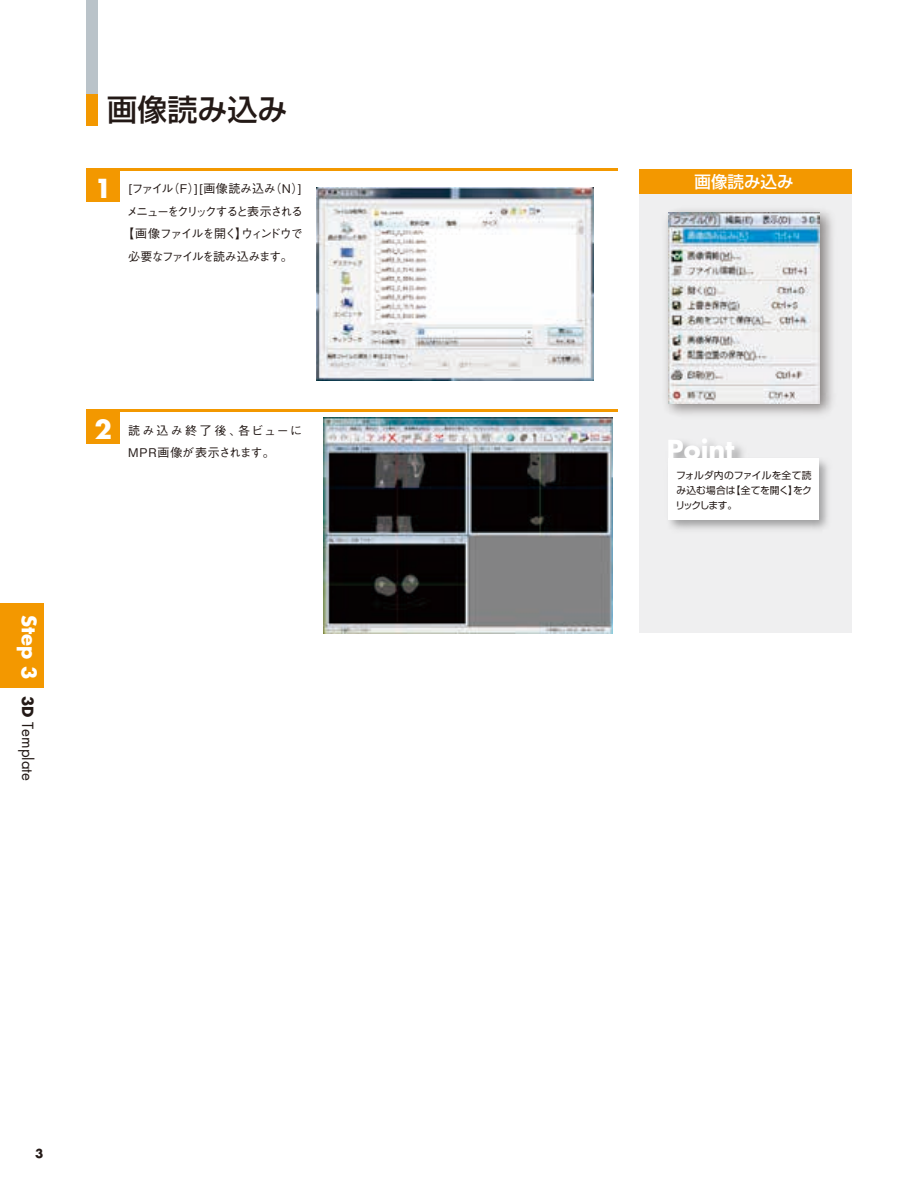
<style>
.page{position:relative;width:915px;height:1191px;background:#fff}
.page>*{position:absolute;margin:0;border:0;box-sizing:border-box;transform-origin:0 0}
.t1{font:500 30px "Shin Go Pro";color:#231916}
.t2{font:700 25.5px "Futura Std";color:#fff}
.t3{font:500 16.5px "Shin Go Pro";color:#fff}
.t4{font:15px "Futura Std";color:#231916}
.t5{font:500 12px/22.5px "Gothic BBB Pro";letter-spacing:.07em;color:#231916;text-align:center}
.t6{font:500 12px "Gothic BBB Pro";letter-spacing:-.01em;color:#231916}
.t7{font:500 12px "Gothic BBB Pro";letter-spacing:-.155em;color:#231916}
.t8{font:500 12px "Gothic BBB Pro";letter-spacing:-.11em;color:#231916}
.t9{font:500 12px "Gothic BBB Pro";letter-spacing:-.135em;color:#231916}
.t10{font:700 12px "Futura Std";color:#231916}
.t11{font:9.75px/15px "Shin Go Pro";letter-spacing:.005em;color:#231916;text-align:justify}
.s1{font-family:"Futura Std";font-weight:700;font-size:25.5px;color:#fff}
.s2{font-weight:700;font-size:19.5px;color:#fff}
.s3{font-weight:700}
</style>
<div class="page">
<div style="left:86px;top:0;width:12px;height:97px;background:#bac3c9"></div>
<div style="left:0;top:604px;width:44px;height:84px;background:#f39800"></div>
<hr style="left:86px;top:410px;width:531px;height:2px;background:#f39800">
<hr style="left:86px;top:169px;width:531px;height:2px;background:#f39800">
<div style="left:86px;top:169px;width:33px;height:33px;background:#f39800"></div>
<div style="left:86px;top:94px;width:12px;height:32px;background:#f39800"></div>
<div style="left:86px;top:410px;width:33px;height:33px;background:#f39800"></div>
<img style="left:316px;top:187px;width:277px;height:194px">
<img style="left:324px;top:417px;width:288px;height:216px">
<div style="left:638px;top:169px;width:213px;height:463px;background:#efeff0"></div>
<div style="left:638px;top:169px;width:213px;height:24px;background:#f39800"></div>
<img style="left:638px;top:409px;width:214px;height:169px">
<img style="left:638px;top:397px;width:30px;height:122px">
<img style="left:653px;top:397px;width:8px;height:121px">
<img style="left:661px;top:423px;width:16px;height:95px">
<img style="left:677px;top:423px;width:117px;height:35px">
<div style="left:668px;top:458px;width:150px;height:62px;background:#fff"></div>
<img style="left:657px;top:210px;width:182px;height:213px">
<img style="left:668px;top:213px;width:151px;height:190px">
<p class="t1" style="left:107px;top:85px;width:181px">画像読み込み</p>
<p class="t6" style="left:94px;top:179px;width:210px"><span class="s1">1</span> [ファイル（F）][画像読み込み（N）]</p>
<p class="t7" style="left:126px;top:202px;width:178px">メニューをクリックすると表示される</p>
<p class="t8" style="left:122px;top:224px;width:182px">【画像ファイルを開く】ウィンドウで</p>
<p class="t9" style="left:128px;top:247px;width:166px">必要なファイルを読み込みます。</p>
<p class="t5" style="left:94px;top:417px;width:209px"><span class="s1">2</span> 読み込み終了後、各ビューに<br>MPR画像が表示されます。</p>
<p class="t4" style="left:37px;top:614px;width:167px;rotate:90deg"><span class="s2">Step 3</span> <span class="s3">3D</span> Template</p>
<p class="t10" style="left:35px;top:1145px;width:10px">3</p>
<p class="t3" style="left:694px;top:168px;width:100px">画像読み込み</p>
<p class="t2" style="left:666px;top:433px;width:69px">Point</p>
<p class="t11" style="left:675px;top:466px;width:138px">フォルダ内のファイルを全て読み込む場合は【全てを開く】をクリックします。</p>
</div>
